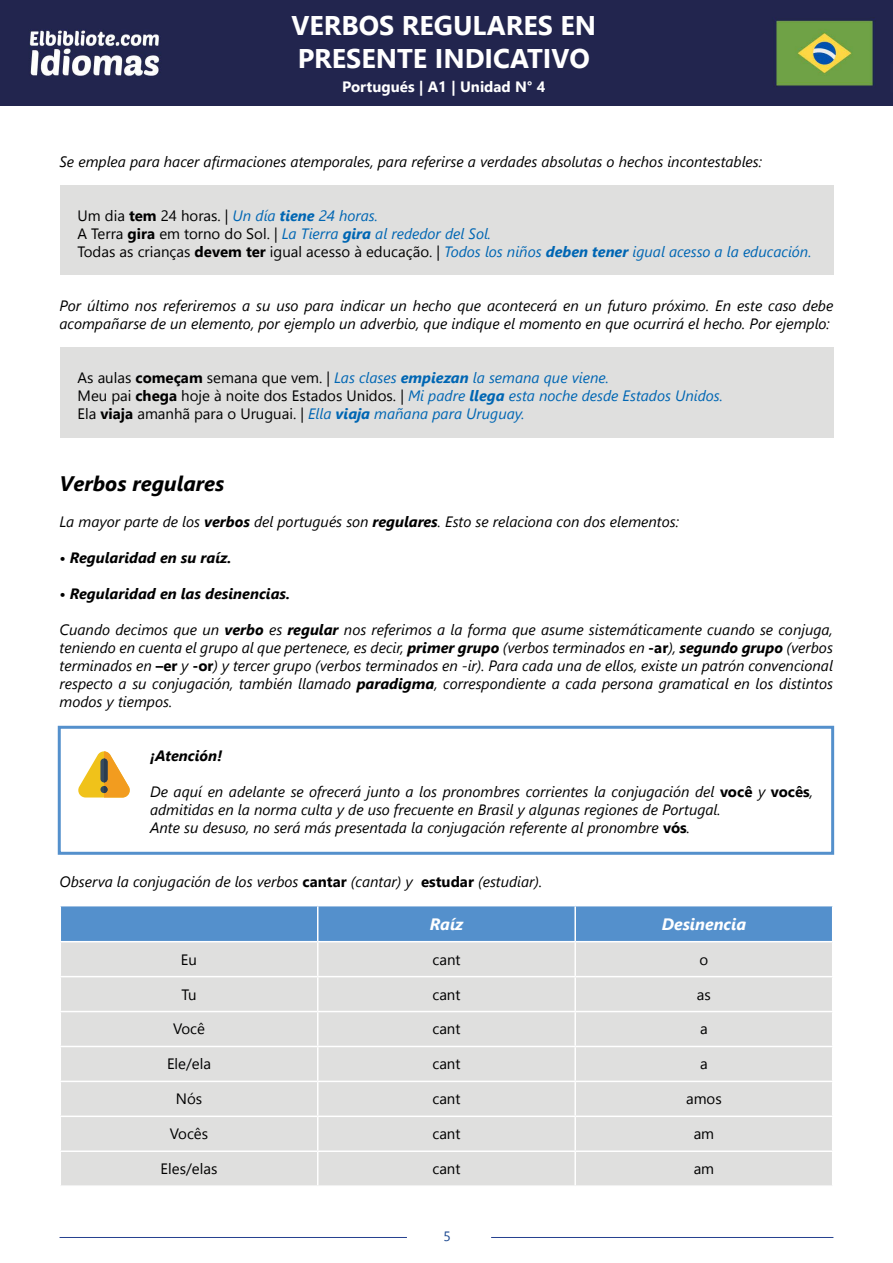
<style>
.page{position:relative;width:893px;height:1263px;background:#fff}
.page>*{position:absolute;margin:0;border:0;box-sizing:border-box;transform-origin:0 0}
.t1{font:700 27px/32.4px "Segoe UI";color:#fff}
.t2{font:italic 700 21px "Segoe UI";color:#000}
.t3{font:italic 700 16.5px "Segoe UI";color:#fff}
.t4{font:italic 15px/18px "Segoe UI";color:#000}
.t5{font:italic 15px/18px "Segoe UI";color:#0066b3}
.t6{font:15px "Segoe UI";color:#000}
.t7{font:italic 700 15px "Segoe UI";color:#000}
.t8{font:700 15px "Segoe UI";color:#fff}
.t9{font:13.5px "Segoe UI";color:#1a478f}
.s1{font-style:normal;color:#000}
.s2{font-weight:700;font-style:normal;color:#000}
.s3{font-weight:700}
.s4{font-weight:700;font-style:normal}
</style>
<div class="page">
<img style="left:0;top:0;width:893px;height:105px">
<hr style="left:60px;top:1237px;width:347px;height:1px;background:#25408f">
<hr style="left:491px;top:1237px;width:342px;height:1px;background:#25408f">
<div style="left:58px;top:726px;width:776px;height:129px;border:3px solid #5490cc"></div>
<svg style="left:78px;top:751px;width:52px;height:46px"></svg>
<div style="left:61px;top:906px;width:771px;height:35px;background:#5490cc"></div>
<div style="left:61px;top:942px;width:771px;height:104px;background:#dfdfde"></div>
<div style="left:61px;top:1047px;width:771px;height:138px;background:#dfdfde"></div>
<hr style="left:317px;top:906px;width:1px;height:35px;background:#fff">
<hr style="left:574px;top:906px;width:2px;height:35px;background:#fff">
<hr style="left:317px;top:942px;width:1px;height:34px;background:#fff">
<hr style="left:574px;top:942px;width:2px;height:34px;background:#fff">
<hr style="left:60px;top:976px;width:258px;height:1px;background:#fff">
<hr style="left:318px;top:976px;width:257px;height:1px;background:#fff">
<hr style="left:317px;top:977px;width:1px;height:34px;background:#fff">
<hr style="left:575px;top:976px;width:258px;height:1px;background:#fff">
<hr style="left:574px;top:977px;width:2px;height:34px;background:#fff">
<hr style="left:60px;top:1011px;width:258px;height:1px;background:#fff">
<hr style="left:318px;top:1011px;width:257px;height:1px;background:#fff">
<hr style="left:317px;top:1012px;width:1px;height:34px;background:#fff">
<hr style="left:575px;top:1011px;width:258px;height:1px;background:#fff">
<hr style="left:574px;top:1012px;width:2px;height:34px;background:#fff">
<hr style="left:317px;top:1047px;width:1px;height:34px;background:#fff">
<hr style="left:574px;top:1047px;width:2px;height:34px;background:#fff">
<hr style="left:60px;top:1081px;width:258px;height:1px;background:#fff">
<hr style="left:318px;top:1081px;width:257px;height:1px;background:#fff">
<hr style="left:317px;top:1082px;width:1px;height:33px;background:#fff">
<hr style="left:575px;top:1081px;width:258px;height:1px;background:#fff">
<hr style="left:574px;top:1082px;width:2px;height:33px;background:#fff">
<hr style="left:60px;top:1115px;width:258px;height:2px;background:#fff">
<hr style="left:318px;top:1115px;width:257px;height:2px;background:#fff">
<hr style="left:317px;top:1117px;width:1px;height:33px;background:#fff">
<hr style="left:575px;top:1115px;width:258px;height:2px;background:#fff">
<hr style="left:574px;top:1117px;width:2px;height:33px;background:#fff">
<hr style="left:60px;top:1150px;width:258px;height:2px;background:#fff">
<hr style="left:318px;top:1150px;width:257px;height:2px;background:#fff">
<hr style="left:317px;top:1152px;width:1px;height:33px;background:#fff">
<hr style="left:575px;top:1150px;width:258px;height:2px;background:#fff">
<hr style="left:574px;top:1152px;width:2px;height:33px;background:#fff">
<div style="left:60px;top:185px;width:773px;height:90px;background:#dfdfde"></div>
<div style="left:60px;top:348px;width:773px;height:90px;background:#dfdfde"></div>
<h1 class="t1" style="left:291px;top:9px;width:306px">VERBOS REGULARES EN<br>PRESENTE INDICATIVO</h1>
<p class="t8" style="left:342px;top:74px;width:205px">Portugués | A1 | Unidad N° 4</p>
<p class="t4" style="left:59px;top:152px;width:704px">Se emplea para hacer afirmaciones atemporales, para referirse a verdades absolutas o hechos incontestables:</p>
<p class="t5" style="left:78px;top:206px;width:736px"><span class="s1">Um dia</span> <span class="s2">tem</span> <span class="s1">24 horas. |</span> Un día <span class="s3">tiene</span> 24 horas.<br><span class="s1">A Terra</span> <span class="s2">gira</span> <span class="s1">em torno do Sol. |</span> La Tierra <span class="s3">gira</span> al rededor del Sol.<br><span class="s1">Todas as crianças</span> <span class="s2">devem ter</span> <span class="s1">igual acesso à educação. |</span> Todos los niños <span class="s3">deben tener</span> igual acesso a la educación.</p>
<p class="t4" style="left:60px;top:296px;width:775px">Por último nos referiremos a su uso para indicar un hecho que acontecerá en un futuro próximo. En este caso debe acompañarse de un elemento, por ejemplo un adverbio, que indique el momento en que ocurrirá el hecho. Por ejemplo:</p>
<p class="t5" style="left:78px;top:368px;width:647px"><span class="s1">As aulas</span> <span class="s2">começam</span> <span class="s1">semana que vem. |</span> Las clases <span class="s3">empiezan</span> la semana que viene.<br><span class="s1">Meu pai</span> <span class="s2">chega</span> <span class="s1">hoje à noite dos Estados Unidos. |</span> Mi padre <span class="s3">llega</span> esta noche desde Estados Unidos.<br><span class="s1">Ela</span> <span class="s2">viaja</span> <span class="s1">amanhã para o Uruguai. |</span> Ella <span class="s3">viaja</span> mañana para Uruguay.</p>
<h2 class="t2" style="left:60px;top:468px;width:166px">Verbos regulares</h2>
<p class="t4" style="left:60px;top:512px;width:621px">La mayor parte de los <span class="s3">verbos</span> del portugués son <span class="s3">regulares</span>. Esto se relaciona con dos elementos:</p>
<p class="t7" style="left:60px;top:547px;width:173px">• Regularidad en su raíz.</p>
<p class="t7" style="left:60px;top:583px;width:232px">• Regularidad en las desinencias.</p>
<p class="t4" style="left:60px;top:620px;width:775px;text-align:justify">Cuando decimos que un <span class="s3">verbo</span> es <span class="s3">regular</span> nos referimos a la forma que asume sistemáticamente cuando se conjuga, teniendo en cuenta el grupo al que pertenece, es decir, <span class="s3">primer grupo</span> (verbos terminados en <span class="s4">-ar</span>), <span class="s3">segundo grupo</span> (verbos terminados en <span class="s4">–er</span> y <span class="s4">-or</span>) y tercer grupo (verbos terminados en -ir). Para cada una de ellos, existe un patrón convencional respecto a su conjugación, también llamado <span class="s3">paradigma</span>, correspondiente a cada persona gramatical en los distintos modos y tiempos.</p>
<p class="t7" style="left:150px;top:745px;width:74px">¡Atención!</p>
<p class="t4" style="left:150px;top:782px;width:665px">De aquí en adelante se ofrecerá junto a los pronombres corrientes la conjugación del <span class="s4">você</span> y <span class="s4">vocês</span>, admitidas en la norma culta y de uso frecuente en Brasil y algunas regiones de Portugal.<br>Ante su desuso, no será más presentada la conjugación referente al pronombre <span class="s4">vós</span>.</p>
<p class="t4" style="left:60px;top:872px;width:484px">Observa la conjugación de los verbos <span class="s4">cantar</span> (cantar) y <span class="s4">estudar</span> (estudiar).</p>
<p class="t3" style="left:430px;top:912px;width:35px">Raíz</p>
<p class="t3" style="left:662px;top:912px;width:86px">Desinencia</p>
<p class="t6" style="left:181px;top:947px;width:18px">Eu</p>
<p class="t6" style="left:432px;top:947px;width:30px">cant</p>
<p class="t6" style="left:700px;top:947px;width:10px">o</p>
<p class="t6" style="left:181px;top:982px;width:17px">Tu</p>
<p class="t6" style="left:432px;top:982px;width:30px">cant</p>
<p class="t6" style="left:697px;top:982px;width:15px">as</p>
<p class="t6" style="left:173px;top:1017px;width:33px">Você</p>
<p class="t6" style="left:432px;top:1017px;width:30px">cant</p>
<p class="t6" style="left:700px;top:1017px;width:9px">a</p>
<p class="t6" style="left:167px;top:1052px;width:46px">Ele/ela</p>
<p class="t6" style="left:432px;top:1052px;width:30px">cant</p>
<p class="t6" style="left:700px;top:1052px;width:9px">a</p>
<p class="t6" style="left:176px;top:1087px;width:28px">Nós</p>
<p class="t6" style="left:432px;top:1087px;width:30px">cant</p>
<p class="t6" style="left:686px;top:1087px;width:37px">amos</p>
<p class="t6" style="left:170px;top:1122px;width:40px">Vocês</p>
<p class="t6" style="left:432px;top:1122px;width:30px">cant</p>
<p class="t6" style="left:694px;top:1122px;width:22px">am</p>
<p class="t6" style="left:161px;top:1157px;width:58px">Eles/elas</p>
<p class="t6" style="left:432px;top:1157px;width:30px">cant</p>
<p class="t6" style="left:694px;top:1157px;width:22px">am</p>
<p class="t9" style="left:443px;top:1225px;width:9px">5</p>
</div>
